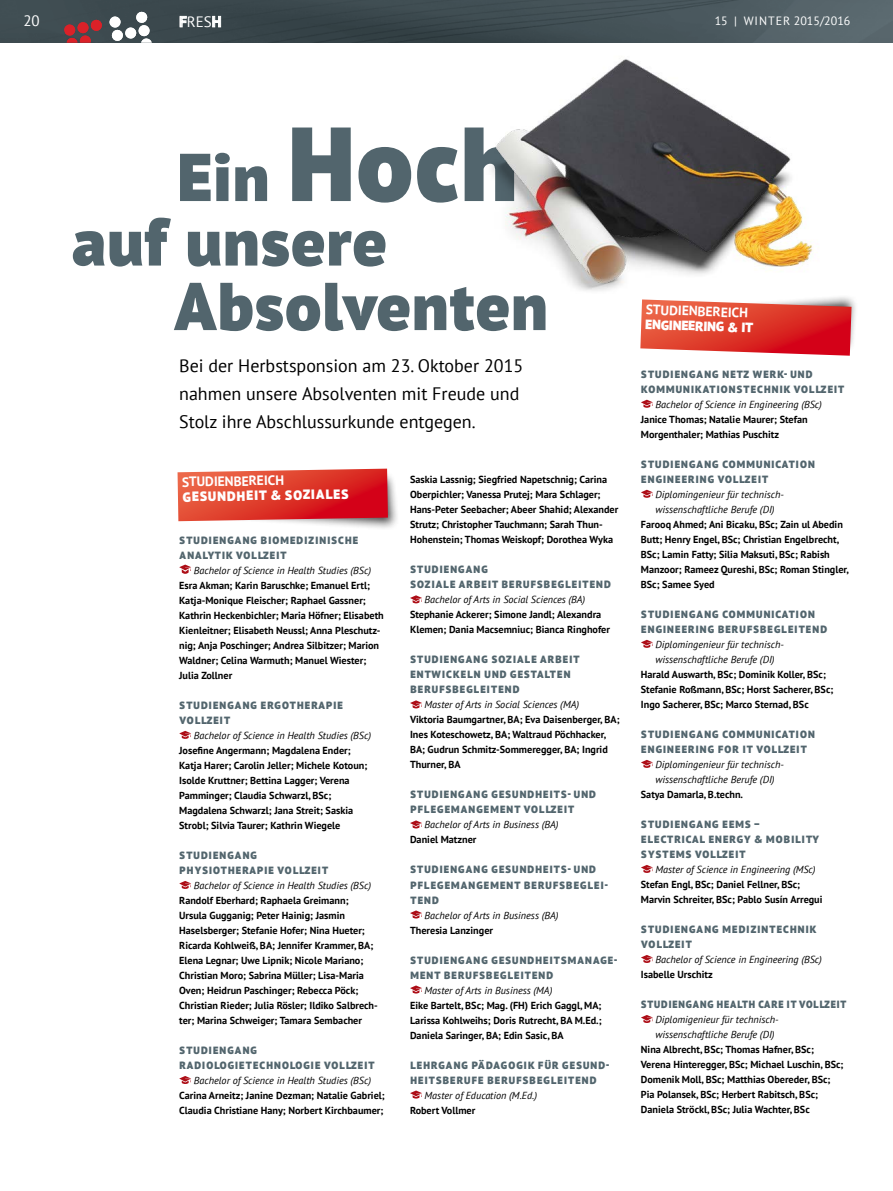
<style>
.page{position:relative;width:893px;height:1191px;background:#fff}
.page>*{position:absolute;margin:0;border:0;box-sizing:border-box;transform-origin:0 0}
.ÜS{font:900 105px "PT Sans Pro";color:#52656d}
.ÜS-2{font:900 67.5px/64.5px "PT Sans Pro";letter-spacing:.02em;color:#52656d}
.VSP{font:18px/27.9px "PT Sans";color:#000}
.t1{font:15px "PT Sans";color:#fff}
.VSP-Infobox{font:900 13.5px/15px "PT Sans Pro";color:#fff}
.VSP-Infobox-2{font:700 13.5px/15px "PT Sans";color:#fff}
.t2{font:12px "PT Sans";color:#fff}
.ZT-Infobox-klein{font:900 10.5px/15px "PT Sans Pro";letter-spacing:.11em;color:#52656d}
.ZT-Infobox-klein-2{font:900 10.5px "PT Sans Pro";letter-spacing:.09em;color:#52656d;scale:.96 1}
.GT-Infobox-klein{font:700 10.2px/15px "PT Sans";color:#000}
.GT-Infobox-klein-2{font:italic 10.2px/15px "PT Sans";color:#000}
.s1{font-weight:700}
.s2{font-size:67.5px}
.s3{font-family:"PT Sans";font-weight:700}
.s4{font-family:"PT Sans Pro";font-weight:900}
</style>
<div class="page">
<svg style="left:641px;top:400px;width:12px;height:8px"></svg>
<svg style="left:641px;top:490px;width:12px;height:8px"></svg>
<svg style="left:641px;top:640px;width:12px;height:8px"></svg>
<svg style="left:641px;top:760px;width:12px;height:8px"></svg>
<svg style="left:641px;top:865px;width:12px;height:8px"></svg>
<svg style="left:641px;top:955px;width:12px;height:8px"></svg>
<svg style="left:641px;top:1015px;width:12px;height:8px"></svg>
<img style="left:0;top:0;width:893px;height:43px">
<svg style="left:180px;top:16px;width:7px;height:11px"></svg>
<svg style="left:212px;top:16px;width:9px;height:11px"></svg>
<svg style="left:64px;top:19px;width:38px;height:24px"></svg>
<svg style="left:109px;top:9px;width:47px;height:34px"></svg>
<svg style="left:179px;top:564px;width:12px;height:10px"></svg>
<svg style="left:179px;top:731px;width:12px;height:8px"></svg>
<svg style="left:179px;top:881px;width:12px;height:8px"></svg>
<svg style="left:179px;top:1076px;width:12px;height:8px"></svg>
<svg style="left:410px;top:595px;width:12px;height:8px"></svg>
<svg style="left:410px;top:700px;width:12px;height:8px"></svg>
<svg style="left:410px;top:820px;width:12px;height:8px"></svg>
<svg style="left:410px;top:910px;width:12px;height:8px"></svg>
<svg style="left:410px;top:985px;width:12px;height:8px"></svg>
<svg style="left:410px;top:1090px;width:12px;height:8px"></svg>
<div style="left:666px;top:294px;width:192px;height:60px;background:#000;opacity:.75"></div>
<svg style="left:640px;top:299px;width:211px;height:57px;background:#e04e45"></svg>
<div style="left:206px;top:470px;width:193px;height:60px;background:#000;opacity:.75"></div>
<svg style="left:178px;top:468px;width:210px;height:53px;background:#de4239"></svg>
<img style="left:491px;top:59px;width:339px;height:241px">
<p class="t1" style="left:23px;top:11px;width:18px">20</p>
<p class="t1" style="left:179px;top:12px;width:44px"><span class="s1">F</span>RES<span class="s1">H</span></p>
<p class="t2" style="left:715px;top:13px;width:137px">15 | WINTER 2015/2016</p>
<p class="ÜS" style="left:178px;top:94px;width:342px"><span class="s2">Ein</span> Hoch</p>
<p class="ÜS-2" style="left:174px;top:208px;width:375px;text-indent:-102px">auf unsere<br>Absolventen</p>
<p class="VSP" style="left:179px;top:351px;width:346px">Bei der Herbstsponsion am 23. Oktober 2015 nahmen unsere Absolventen mit Freude und<br>Stolz ihre Abschlussurkunde entgegen.</p>
<p class="VSP-Infobox" style="left:182px;top:474px;width:168px;rotate:-1deg"><span class="s3">STUDIENBEREICH<br></span>GESUNDHEIT &amp; SOZIALES</p>
<p class="ZT-Infobox-klein" style="left:180px;top:532px;width:180px">STUDIENGANG BIOMEDIZINISCHE<br>ANALYTIK VOLLZEIT</p>
<p class="GT-Infobox-klein-2" style="left:194px;top:562px;width:179px">Bachelor of Science in Health Studies (BSc)</p>
<p class="GT-Infobox-klein" style="left:179px;top:577px;width:206px">Esra Akman; Karin Baruschke; Emanuel Ertl; Katja-Monique Fleischer; Raphael Gassner; Kathrin Heckenbichler; Maria Höfner; Elisabeth Kienleitner; Elisabeth Neussl; Anna Pleschutz&shy;nig; Anja Poschinger; Andrea Silbitzer; Marion Waldner; Celina Warmuth; Manuel Wiester; Julia Zollner</p>
<p class="ZT-Infobox-klein" style="left:180px;top:697px;width:165px">STUDIENGANG ERGOTHERAPIE<br>VOLLZEIT</p>
<p class="GT-Infobox-klein-2" style="left:194px;top:727px;width:179px">Bachelor of Science in Health Studies (BSc)</p>
<p class="GT-Infobox-klein" style="left:179px;top:742px;width:190px">Josefine Angermann; Magdalena Ender; Katja Harer; Carolin Jeller; Michele Kotoun; Isolde Kruttner; Bettina Lagger; Verena Pamminger; Claudia Schwarzl, BSc; Magdalena Schwarzl; Jana Streit; Saskia Strobl; Silvia Taurer; Kathrin Wiegele</p>
<p class="ZT-Infobox-klein" style="left:180px;top:847px;width:150px">STUDIENGANG<br>PHYSIOTHERAPIE VOLLZEIT</p>
<p class="GT-Infobox-klein-2" style="left:194px;top:877px;width:179px">Bachelor of Science in Health Studies (BSc)</p>
<p class="GT-Infobox-klein" style="left:179px;top:892px;width:187px">Randolf Eberhard; Raphaela Greimann;<br>Ursula Gugganig; Peter Hainig; Jasmin<br>Haselsberger; Stefanie Hofer; Nina Hueter;</p>
<p class="GT-Infobox-klein" style="left:179px;top:937px;width:200px">Ricarda Kohlweiß, BA; Jennifer Krammer, BA; Elena Legnar; Uwe Lipnik; Nicole Mariano; Christian Moro; Sabrina Müller; Lisa-Maria Oven; Heidrun Paschinger; Rebecca Pöck; Christian Rieder; Julia Rösler; Ildiko Salbrech&shy;ter; Marina Schweiger; Tamara Sembacher</p>
<p class="ZT-Infobox-klein" style="left:180px;top:1042px;width:196px">STUDIENGANG<br>RADIOLOGIETECHNOLOGIE VOLLZEIT</p>
<p class="GT-Infobox-klein-2" style="left:194px;top:1072px;width:179px">Bachelor of Science in Health Studies (BSc)</p>
<p class="GT-Infobox-klein" style="left:179px;top:1087px;width:207px">Carina Arneitz; Janine Dezman; Natalie Gabriel;<br>Claudia Christiane Hany; Norbert Kirchbaumer;</p>
<p class="GT-Infobox-klein" style="left:410px;top:472px;width:210px">Saskia Lassnig; Siegfried Napetschnig; Carina Oberpichler; Vanessa Prutej; Mara Schlager; Hans-Peter Seebacher; Abeer Shahid; Alexander Strutz; Christopher Tauchmann; Sarah Thun-Hohenstein; Thomas Weiskopf; Dorothea Wyka</p>
<p class="ZT-Infobox-klein" style="left:410px;top:562px;width:202px">STUDIENGANG<br>SOZIALE ARBEIT BERUFSBEGLEITEND</p>
<p class="GT-Infobox-klein-2" style="left:425px;top:592px;width:162px">Bachelor of Arts in Social Sciences (BA)</p>
<p class="GT-Infobox-klein" style="left:410px;top:607px;width:201px">Stephanie Ackerer; Simone Jandl; Alexandra<br>Klemen; Dania Macsemniuc; Bianca Ringhofer</p>
<p class="ZT-Infobox-klein" style="left:410px;top:652px;width:171px">STUDIENGANG SOZIALE ARBEIT<br>ENTWICKELN UND GESTALTEN<br>BERUFSBEGLEITEND</p>
<p class="GT-Infobox-klein-2" style="left:425px;top:697px;width:156px">Master of Arts in Social Sciences (MA)</p>
<p class="GT-Infobox-klein" style="left:410px;top:712px;width:211px">Viktoria Baumgartner, BA; Eva Daisenberger, BA; Ines Koteschowetz, BA; Waltraud Pöchhacker, BA; Gudrun Schmitz-Sommeregger, BA; Ingrid Thurner, BA</p>
<p class="ZT-Infobox-klein" style="left:410px;top:787px;width:187px">STUDIENGANG GESUNDHEITS- UND<br>PFLEGEMANGEMENT VOLLZEIT</p>
<p class="GT-Infobox-klein-2" style="left:425px;top:817px;width:135px">Bachelor of Arts in Business (BA)</p>
<p class="GT-Infobox-klein" style="left:410px;top:832px;width:68px">Daniel Matzner</p>
<p class="ZT-Infobox-klein" style="left:410px;top:862px;width:199px">STUDIENGANG GESUNDHEITS- UND<br>PFLEGEMANGEMENT BERUFSBEGLEI-<br>TEND</p>
<p class="GT-Infobox-klein-2" style="left:425px;top:907px;width:135px">Bachelor of Arts in Business (BA)</p>
<p class="GT-Infobox-klein" style="left:410px;top:922px;width:85px">Theresia Lanzinger</p>
<p class="ZT-Infobox-klein" style="left:410px;top:952px;width:209px">STUDIENGANG GESUNDHEITSMANAGE-<br>MENT BERUFSBEGLEITEND</p>
<p class="GT-Infobox-klein-2" style="left:425px;top:982px;width:129px">Master of Arts in Business (MA)</p>
<p class="GT-Infobox-klein" style="left:410px;top:997px;width:193px;text-align:justify">Eike Bartelt, BSc; Mag. (FH) Erich Gaggl, MA; Larissa Kohlweihs; Doris Rutrecht, BA M.Ed.; Daniela Saringer, BA; Edin Sasic, BA</p>
<p class="ZT-Infobox-klein" style="left:410px;top:1057px;width:201px">LEHRGANG PÄDAGOGIK FÜR GESUND-<br>HEITSBERUFE BERUFSBEGLEITEND</p>
<p class="GT-Infobox-klein-2" style="left:425px;top:1087px;width:114px">Master of Education (M.Ed.)</p>
<p class="GT-Infobox-klein" style="left:410px;top:1102px;width:67px">Robert Vollmer</p>
<p class="VSP-Infobox-2" style="left:646px;top:301px;width:109px;rotate:2deg">STUDIENBEREICH<br><span class="s4">ENGINEERING &amp; IT</span></p>
<p class="ZT-Infobox-klein" style="left:641px;top:366px;width:205px">STUDIENGANG NETZ WERK- UND<br>KOMMUNIKATIONSTECHNIK VOLLZEIT</p>
<p class="GT-Infobox-klein-2" style="left:655px;top:396px;width:168px">Bachelor of Science in Engineering (BSc)</p>
<p class="GT-Infobox-klein" style="left:641px;top:411px;width:168px">Janice Thomas; Natalie Maurer; Stefan<br>Morgenthaler; Mathias Puschitz</p>
<p class="ZT-Infobox-klein" style="left:641px;top:456px;width:175px">STUDIENGANG COMMUNICATION<br>ENGINEERING VOLLZEIT</p>
<p class="GT-Infobox-klein-2" style="left:655px;top:486px;width:130px">Diplomingenieur für technisch&shy;wissenschaftliche Berufe (DI)</p>
<p class="GT-Infobox-klein" style="left:641px;top:516px;width:209px">Farooq Ahmed; Ani Bicaku, BSc; Zain ul Abedin Butt; Henry Engel, BSc; Christian Engelbrecht, BSc; Lamin Fatty; Silia Maksuti, BSc; Rabish Manzoor; Rameez Qureshi, BSc; Roman Stingler, BSc; Samee Syed</p>
<p class="ZT-Infobox-klein" style="left:641px;top:606px;width:187px">STUDIENGANG COMMUNICATION<br>ENGINEERING BERUFSBEGLEITEND</p>
<p class="GT-Infobox-klein-2" style="left:655px;top:636px;width:130px">Diplomingenieur für technisch&shy;wissenschaftliche Berufe (DI)</p>
<p class="GT-Infobox-klein" style="left:641px;top:666px;width:194px">Harald Auswarth, BSc; Dominik Koller, BSc;<br>Stefanie Roßmann, BSc; Horst Sacherer, BSc;<br>Ingo Sacherer, BSc; Marco Sternad, BSc</p>
<p class="ZT-Infobox-klein" style="left:641px;top:726px;width:175px">STUDIENGANG COMMUNICATION<br>ENGINEERING FOR IT VOLLZEIT</p>
<p class="GT-Infobox-klein-2" style="left:655px;top:756px;width:130px">Diplomingenieur für technisch&shy;wissenschaftliche Berufe (DI)</p>
<p class="GT-Infobox-klein" style="left:641px;top:786px;width:104px">Satya Damarla, B.techn.</p>
<p class="ZT-Infobox-klein" style="left:641px;top:816px;width:179px">STUDIENGANG EEMS –<br>ELECTRICAL ENERGY &amp; MOBILITY<br>SYSTEMS VOLLZEIT</p>
<p class="GT-Infobox-klein-2" style="left:655px;top:861px;width:162px">Master of Science in Engineering (MSc)</p>
<p class="GT-Infobox-klein" style="left:641px;top:876px;width:183px">Stefan Engl, BSc; Daniel Fellner, BSc;<br>Marvin Schreiter, BSc; Pablo Susín Arregui</p>
<p class="ZT-Infobox-klein" style="left:641px;top:921px;width:177px">STUDIENGANG MEDIZINTECHNIK<br>VOLLZEIT</p>
<p class="GT-Infobox-klein-2" style="left:655px;top:951px;width:168px">Bachelor of Science in Engineering (BSc)</p>
<p class="GT-Infobox-klein" style="left:641px;top:966px;width:73px">Isabelle Urschitz</p>
<p class="ZT-Infobox-klein-2" style="left:641px;top:997px;width:215px">STUDIENGANG HEALTH CARE IT VOLLZEIT</p>
<p class="GT-Infobox-klein-2" style="left:655px;top:1011px;width:125px">Diplomigenieur für technisch&shy;wissenschaftliche Berufe (DI)</p>
<p class="GT-Infobox-klein" style="left:641px;top:1041px;width:204px">Nina Albrecht, BSc; Thomas Hafner, BSc; Verena Hinteregger, BSc; Michael Luschin, BSc; Domenik Moll, BSc; Matthias Obereder, BSc; Pia Polansek, BSc; Herbert Rabitsch, BSc; Daniela Ströckl, BSc; Julia Wachter, BSc</p>
</div>
